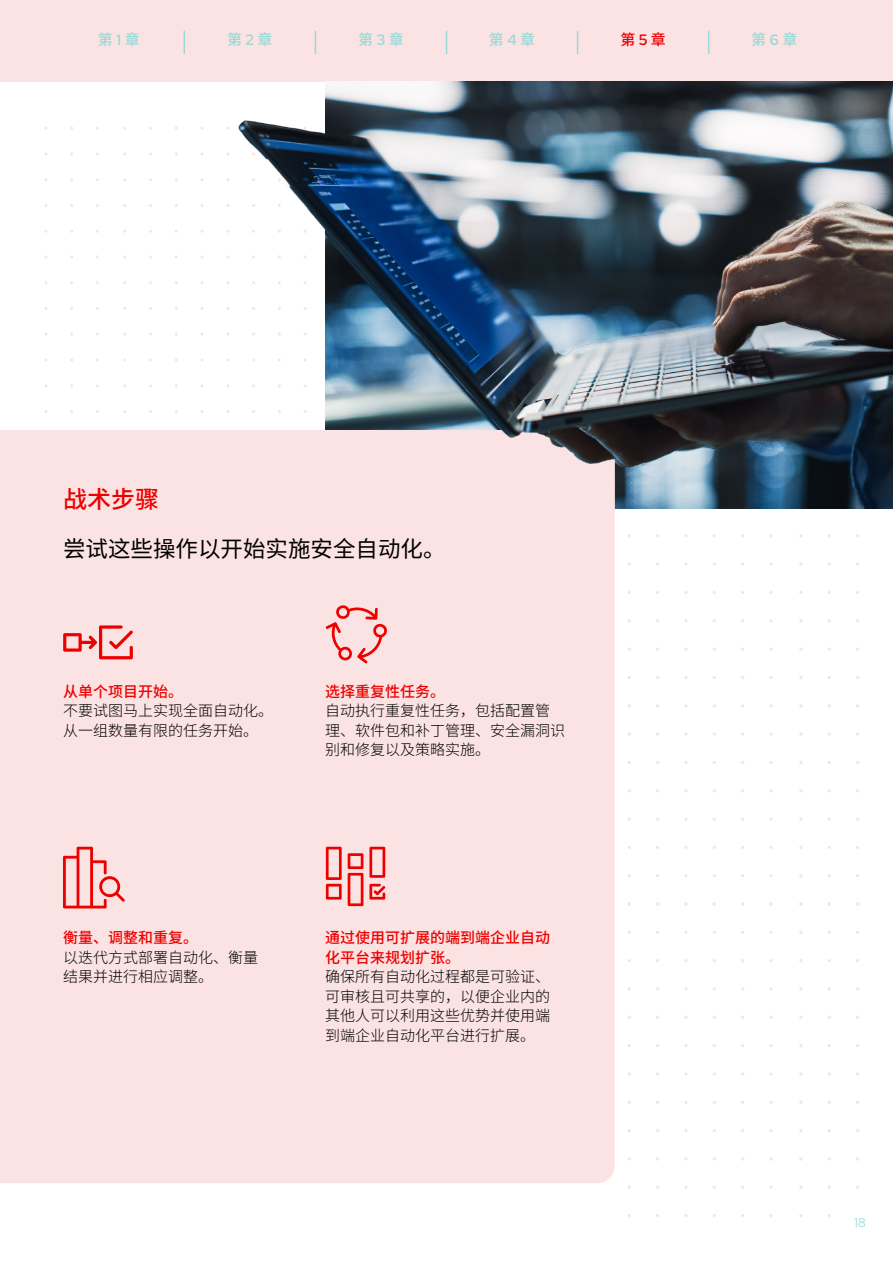
<style>
.page{position:relative;width:893px;height:1263px;background:#fff}
.page>*{position:absolute;margin:0;border:0;box-sizing:border-box;transform-origin:0 0}
.Small_Subhead{font:500 24px "Noto Sans SC";color:#e00}
.Main_-_Subhead_15_19{font:22.5px "Noto Sans SC";color:#000}
.Main_-_Body_copy{font:300 15px/19.5px "Noto Sans SC";color:#000}
.Main_-_Body_copy-2{font:500 15px/19.5px "Noto Sans SC";color:#e00}
.Main_-_Body_copy-3{font:500 15px "Noto Sans SC";color:#99d9d9}
.t1{font:12.75px "Red Hat Text";color:#99d9d9}
.s1{font-family:"Red Hat Text"}
</style>
<div class="page">
<div style="left:0;top:0;width:893px;height:81px;background:#fce3e3"></div>
<svg style="left:184px;top:31px;width:1px;height:23px"></svg>
<svg style="left:315px;top:31px;width:1px;height:23px"></svg>
<svg style="left:446px;top:31px;width:1px;height:23px"></svg>
<svg style="left:577px;top:31px;width:1px;height:23px"></svg>
<svg style="left:708px;top:31px;width:1px;height:23px"></svg>
<svg style="left:684px;top:817px;width:4px;height:4px"></svg>
<svg style="left:684px;top:732px;width:4px;height:4px"></svg>
<svg style="left:684px;top:647px;width:4px;height:4px"></svg>
<svg style="left:684px;top:562px;width:4px;height:4px"></svg>
<svg style="left:769px;top:817px;width:4px;height:4px"></svg>
<svg style="left:769px;top:732px;width:4px;height:4px"></svg>
<svg style="left:769px;top:647px;width:4px;height:4px"></svg>
<svg style="left:769px;top:562px;width:4px;height:4px"></svg>
<svg style="left:799px;top:817px;width:4px;height:4px"></svg>
<svg style="left:799px;top:732px;width:4px;height:4px"></svg>
<svg style="left:799px;top:647px;width:4px;height:4px"></svg>
<svg style="left:799px;top:562px;width:4px;height:4px"></svg>
<svg style="left:684px;top:1157px;width:4px;height:4px"></svg>
<svg style="left:684px;top:1072px;width:4px;height:4px"></svg>
<svg style="left:684px;top:987px;width:4px;height:4px"></svg>
<svg style="left:684px;top:902px;width:4px;height:4px"></svg>
<svg style="left:769px;top:1157px;width:4px;height:4px"></svg>
<svg style="left:769px;top:1072px;width:4px;height:4px"></svg>
<svg style="left:769px;top:987px;width:4px;height:4px"></svg>
<svg style="left:769px;top:902px;width:4px;height:4px"></svg>
<svg style="left:799px;top:1157px;width:4px;height:4px"></svg>
<svg style="left:799px;top:1072px;width:4px;height:4px"></svg>
<svg style="left:799px;top:987px;width:4px;height:4px"></svg>
<svg style="left:799px;top:902px;width:4px;height:4px"></svg>
<div style="left:0;top:430px;width:615px;height:753px;background:#fce3e3"></div>
<svg style="left:63px;top:625px;width:70px;height:34px;background:#f7a2a2"></svg>
<svg style="left:326px;top:605px;width:61px;height:58px;background:#f9b8b8"></svg>
<svg style="left:63px;top:847px;width:62px;height:61px;background:#f8acac"></svg>
<svg style="left:369px;top:884px;width:16px;height:15px"></svg>
<svg style="left:369px;top:847px;width:16px;height:31px"></svg>
<svg style="left:326px;top:847px;width:16px;height:52px"></svg>
<svg style="left:348px;top:853px;width:15px;height:53px"></svg>
<img style="left:237px;top:81px;width:656px;height:427px">
<p class="Main_-_Body_copy-3" style="left:98px;top:31px;width:43px">第 <span class="s1">1</span> 章</p>
<p class="Main_-_Body_copy-3" style="left:227px;top:31px;width:47px">第 <span class="s1">2</span> 章</p>
<p class="Main_-_Body_copy-3" style="left:358px;top:31px;width:47px">第 <span class="s1">3</span> 章</p>
<p class="Main_-_Body_copy-3" style="left:489px;top:31px;width:48px">第 <span class="s1">4</span> 章</p>
<p class="Main_-_Body_copy-2" style="left:620px;top:30px;width:47px">第 <span class="s1">5</span> 章</p>
<p class="Main_-_Body_copy-3" style="left:751px;top:31px;width:48px">第 <span class="s1">6</span> 章</p>
<p class="Small_Subhead" style="left:63px;top:485px;width:98px">战术步骤</p>
<p class="Main_-_Subhead_15_19" style="left:63px;top:536px;width:384px">尝试这些操作以开始实施安全自动化。</p>
<p class="Main_-_Body_copy-2" style="left:63px;top:682px;width:122px">从单个项目开始。</p>
<p class="Main_-_Body_copy" style="left:63px;top:701px;width:212px">不要试图马上实现全面自动化。从一组数量有限的任务开始。</p>
<p class="Main_-_Body_copy-2" style="left:325px;top:682px;width:121px">选择重复性任务。</p>
<p class="Main_-_Body_copy" style="left:325px;top:701px;width:241px">自动执行重复性任务，包括配置管理、软件包和补丁管理、安全漏洞识别和修复以及策略实施。</p>
<p class="Main_-_Body_copy-2" style="left:63px;top:928px;width:137px">衡量、调整和重复。</p>
<p class="Main_-_Body_copy" style="left:63px;top:948px;width:197px">以迭代方式部署自动化、衡量结果并进行相应调整。</p>
<p class="Main_-_Body_copy-2" style="left:325px;top:928px;width:226px">通过使用可扩展的端到端企业自动化平台来规划扩张。</p>
<p class="Main_-_Body_copy" style="left:325px;top:967px;width:226px;text-align:justify">确保所有自动化过程都是可验证、可审核且可共享的，以便企业内的其他人可以利用这些优势并使用端到端企业自动化平台进行扩展。</p>
<p class="t1" style="left:854px;top:1214px;width:13px">18</p>
</div>
